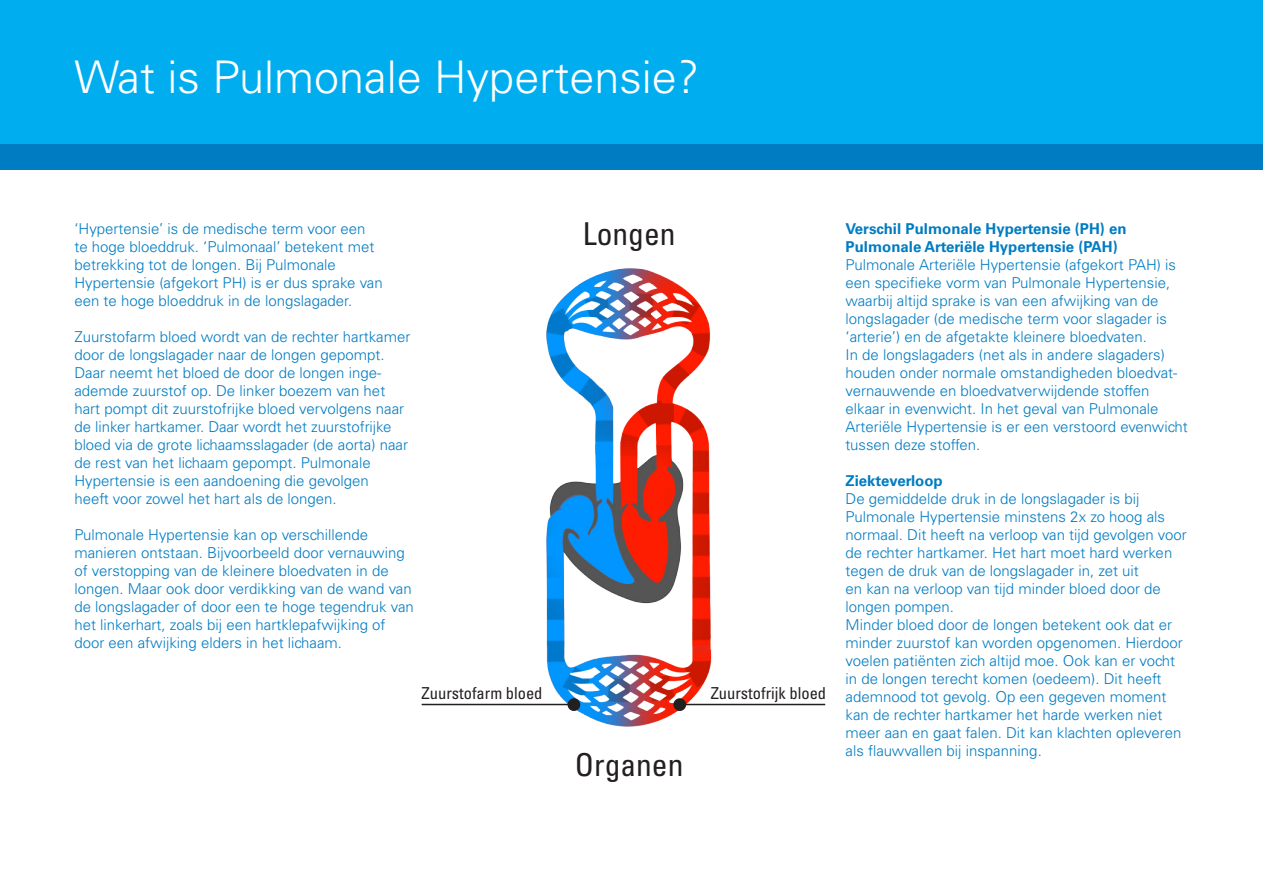
<style>
.page{position:relative;width:1263px;height:893px;background:#fff}
.page>*{position:absolute;margin:0;border:0;box-sizing:border-box;transform-origin:0 0}
.t1{font:300 45px "Univers";color:#fff}
.t2{font:condensed 31.5px "Univers";color:#231f20}
.t3{font:condensed 16.5px "Univers";color:#231f20}
.t4{font:300 15px/18px "Univers";color:#007cc2}
.t5{font:700 15px "Univers";color:#007cc2}
</style>
<div class="page">
<div style="left:0;top:0;width:1263px;height:155px;background:#00aeef"></div>
<div style="left:0;top:145px;width:1263px;height:25px;background:#007cc2"></div>
<img style="left:458px;top:268px;width:343px;height:459px">
<div style="left:567px;top:698px;width:13px;height:13px;background:#231f20;border-radius:50%"></div>
<hr style="left:422px;top:704px;width:152px;height:1px;background:#231f20">
<div style="left:673px;top:698px;width:13px;height:13px;background:#231f20;border-radius:50%"></div>
<hr style="left:679px;top:704px;width:146px;height:1px;background:#231f20">
<p class="t1" style="left:74px;top:50px;width:626px">Wat is Pulmonale Hypertensie?</p>
<p class="t4" style="left:74px;top:220px;width:293px">‘Hypertensie’ is de medische term voor een</p>
<p class="t4" style="left:74px;top:238px;width:301px">te hoge bloeddruk. ‘Pulmonaal’ betekent met</p>
<p class="t4" style="left:74px;top:256px;width:263px">betrekking tot de longen. Bij Pulmonale</p>
<p class="t4" style="left:74px;top:274px;width:310px">Hypertensie (afgekort PH) is er dus sprake van</p>
<p class="t4" style="left:74px;top:292px;width:279px">een te hoge bloeddruk in de longslagader.</p>
<p class="t4" style="left:74px;top:328px;width:337px">Zuurstofarm bloed wordt van de rechter hartkamer door de longslagader naar de longen gepompt.<br>Daar neemt het bloed de door de longen inge&shy;ademde zuurstof op. De linker boezem van het hart pompt dit zuurstofrijke bloed vervolgens naar de linker hartkamer. Daar wordt het zuurstofrijke bloed via de grote lichaamsslagader (de aorta) naar de rest van het lichaam gepompt. Pulmonale Hypertensie is een aandoening die gevolgen<br>heeft voor zowel het hart als de longen.</p>
<p class="t4" style="left:74px;top:526px;width:341px">Pulmonale Hypertensie kan op verschillende manieren ontstaan. Bijvoorbeeld door vernauwing of verstopping van de kleinere bloedvaten in de longen. Maar ook door verdikking van de wand van de longslagader of door een te hoge tegendruk van het linkerhart, zoals bij een hartklepafwijking of door een afwijking elders in het lichaam.</p>
<p class="t2" style="left:583px;top:214px;width:94px">Longen</p>
<p class="t3" style="left:422px;top:683px;width:122px">Zuurstofarm bloed</p>
<p class="t3" style="left:711px;top:683px;width:117px">Zuurstofrijk bloed</p>
<p class="t2" style="left:575px;top:744px;width:110px">Organen</p>
<p class="t5" style="left:845px;top:220px;width:283px">Verschil Pulmonale Hypertensie (PH) en</p>
<p class="t5" style="left:845px;top:238px;width:274px">Pulmonale Arteriële Hypertensie (PAH)</p>
<p class="t4" style="left:845px;top:256px;width:332px">Pulmonale Arteriële Hypertensie (afgekort PAH) is een specifieke vorm van Pulmonale Hypertensie, waarbij altijd sprake is van een afwijking van de longslagader (de medische term voor slagader is ‘arterie’) en de afgetakte kleinere bloedvaten.</p>
<p class="t4" style="left:845px;top:346px;width:344px">In de longslagaders (net als in andere slagaders) houden onder normale omstandigheden bloedvat&shy;vernauwende en bloedvatverwijdende stoffen elkaar in evenwicht. In het geval van Pulmonale Arteriële Hypertensie is er een verstoord evenwicht tussen deze stoffen.</p>
<p class="t5" style="left:845px;top:472px;width:99px">Ziekteverloop</p>
<p class="t4" style="left:845px;top:490px;width:343px">De gemiddelde druk in de longslagader is bij Pulmonale Hypertensie minstens 2x zo hoog als normaal. Dit heeft na verloop van tijd gevolgen voor de rechter hartkamer. Het hart moet hard werken tegen de druk van de longslagader in, zet uit</p>
<p class="t4" style="left:845px;top:580px;width:339px">en kan na verloop van tijd minder bloed door de longen pompen.<br>Minder bloed door de longen betekent ook dat er minder zuurstof kan worden opgenomen. Hierdoor voelen patiënten zich altijd moe. Ook kan er vocht in de longen terecht komen (oedeem). Dit heeft ademnood tot gevolg. Op een gegeven moment kan de rechter hartkamer het harde werken niet meer aan en gaat falen. Dit kan klachten opleveren als flauwvallen bij inspanning.</p>
</div>
